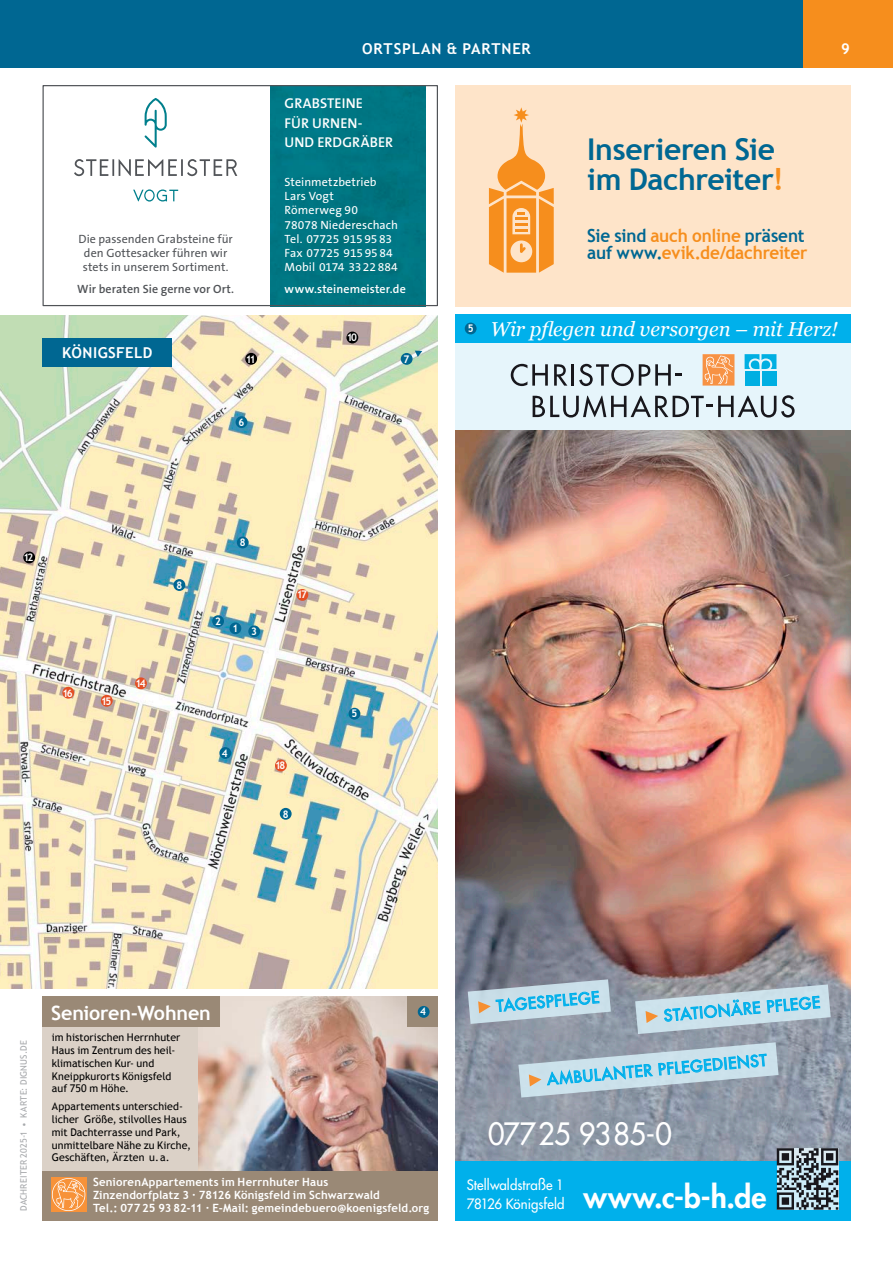
<style>
.page{position:relative;width:893px;height:1263px;background:#fff}
.page>*{position:absolute;margin:0;border:0;box-sizing:border-box;transform-origin:0 0}
.t1{font:700 30px/30px "Trebuchet MS";letter-spacing:-.01em;color:#006792}
.t2{font:30px "Futura";letter-spacing:-.015em;color:#fff;scale:.95 1}
.t3{font:italic 20.1px "Georgia";letter-spacing:-.005em;color:#fff}
.t4{font:700 19.65px "Trebuchet MS";letter-spacing:-.01em;color:#fff}
.t5{font:700 18px/17.2px "Trebuchet MS";letter-spacing:-.005em;color:#f68e1d;scale:.95 1}
.t6{font:15.45px "Futura";color:#00b0eb}
.t7{font:700 15px "Trebuchet MS";letter-spacing:.05em;color:#fff}
.t8{font:700 15px "Trebuchet MS";letter-spacing:.025em;color:#fff}
.t9{font:600 14.25px/19.5px "The Sans B6";letter-spacing:.005em;color:#fff}
.t10{font:13.95px/18.6px "Futura";color:#fff;scale:.95 1}
.t11{font:12.45px/15.3px "Calibri";color:#fff}
.t12{font:12px/14.2px "The Sans B5 Plain";letter-spacing:.01em;color:#fff}
.t13{font:12px/14.2px "The Sans";letter-spacing:.005em;color:#505357;text-align:center}
.t14{font:600 12px "The Sans B6";letter-spacing:.01em;color:#505357}
.t15{font:600 12px "The Sans B6";letter-spacing:.015em;color:#fff}
.t16{font:700 11.4px/12.9px "Trebuchet MS";letter-spacing:.015em;color:#fff}
.t17{font:10.65px/12.9px "Trebuchet MS";letter-spacing:.005em;color:#000}
.t18{font:700 10.5px "Trebuchet MS";letter-spacing:-.16em;color:#fff;scale:.95 1}
.t19{font:9px "Trebuchet MS";letter-spacing:.015em;color:#a7a9ac}
.s1{color:#f68e1d}
.s2{color:#006792}
.s3{font-weight:800;font-size:30px}
</style>
<div class="page">
<div style="left:0;top:0;width:893px;height:68px;background:#006792"></div>
<div style="left:804px;top:0;width:89px;height:68px;background:#f68e1d"></div>
<img style="left:1px;top:316px;width:437px;height:673px">
<img style="left:0;top:316px;width:1px;height:673px">
<div style="left:455px;top:315px;width:395px;height:862px;background:#e6f5fb"></div>
<img style="left:455px;top:431px;width:395px;height:730px">
<svg style="left:511px;top:364px;width:37px;height:22px"></svg>
<svg style="left:554px;top:364px;width:13px;height:22px"></svg>
<hr style="left:572px;top:364px;width:2px;height:22px;background:#18171c">
<svg style="left:579px;top:364px;width:103px;height:22px"></svg>
<svg style="left:533px;top:396px;width:179px;height:21px"></svg>
<svg style="left:718px;top:395px;width:77px;height:22px"></svg>
<div style="left:745px;top:371px;width:14px;height:15px;background:#00afe2"></div>
<svg style="left:745px;top:354px;width:31px;height:15px"></svg>
<div style="left:761px;top:371px;width:15px;height:15px;background:#00afe2"></div>
<svg style="left:703px;top:354px;width:31px;height:32px"></svg>
<div style="left:455px;top:315px;width:395px;height:28px;background:#00b0eb"></div>
<div style="left:455px;top:1161px;width:395px;height:59px;background:#00b0eb"></div>
<svg style="left:777px;top:1148px;width:61px;height:62px;background:#74828a"></svg>
<svg style="left:518px;top:1042px;width:260px;height:55px;background:#a2bfce"></svg>
<svg style="left:468px;top:979px;width:143px;height:45px;background:#a4c1cf"></svg>
<svg style="left:635px;top:984px;width:196px;height:50px;background:#a6c3d0"></svg>
<div style="left:43px;top:997px;width:395px;height:222px;background:#dbd1c7"></div>
<img style="left:199px;top:997px;width:239px;height:174px">
<div style="left:43px;top:1171px;width:395px;height:49px;background:#9a8976"></div>
<div style="left:43px;top:997px;width:177px;height:30px;background:#9a8976"></div>
<div style="left:408px;top:997px;width:30px;height:30px;background:#9a8976"></div>
<div style="left:51px;top:1177px;width:35px;height:35px;background:#f79239"></div>
<svg style="left:52px;top:1178px;width:33px;height:33px"></svg>
<div style="left:229px;top:622px;width:12px;height:12px;background:#006792;border-radius:50%"></div>
<div style="left:248px;top:625px;width:12px;height:12px;background:#006792;border-radius:50%"></div>
<div style="left:236px;top:416px;width:11px;height:12px;background:#006792;border-radius:50%"></div>
<div style="left:212px;top:615px;width:12px;height:12px;background:#006792;border-radius:50%"></div>
<div style="left:135px;top:677px;width:12px;height:12px;background:#e44f24;border-radius:50%"></div>
<div style="left:219px;top:747px;width:12px;height:12px;background:#006792;border-radius:50%"></div>
<div style="left:349px;top:708px;width:11px;height:12px;background:#006792;border-radius:50%"></div>
<div style="left:401px;top:353px;width:12px;height:12px;background:#006792;border-radius:50%"></div>
<div style="left:280px;top:808px;width:12px;height:12px;background:#006792;border-radius:50%"></div>
<div style="left:173px;top:579px;width:12px;height:12px;background:#006792;border-radius:50%"></div>
<div style="left:237px;top:537px;width:12px;height:11px;background:#006792;border-radius:50%"></div>
<div style="left:346px;top:332px;width:12px;height:11px;background:#000;border-radius:50%"></div>
<div style="left:245px;top:353px;width:12px;height:12px;background:#000;border-radius:50%"></div>
<div style="left:23px;top:551px;width:12px;height:12px;background:#000;border-radius:50%"></div>
<div style="left:101px;top:695px;width:12px;height:12px;background:#e44f24;border-radius:50%"></div>
<div style="left:275px;top:760px;width:12px;height:11px;background:#e44f24;border-radius:50%"></div>
<div style="left:62px;top:687px;width:12px;height:12px;background:#e44f24;border-radius:50%"></div>
<div style="left:296px;top:589px;width:12px;height:12px;background:#e44f24;border-radius:50%"></div>
<div style="left:465px;top:323px;width:12px;height:11px;background:#006792;border-radius:50%"></div>
<div style="left:418px;top:1006px;width:12px;height:12px;background:#006792;border-radius:50%"></div>
<div style="left:270px;top:87px;width:155px;height:217px;background:#007683"></div>
<svg style="left:74px;top:98px;width:164px;height:104px"></svg>
<div style="left:43px;top:85px;width:395px;height:221px;border:1px solid #505357"></div>
<svg style="left:415px;top:351px;width:7px;height:6px"></svg>
<div style="left:43px;top:338px;width:129px;height:28px;background:#006792"></div>
<div style="left:455px;top:85px;width:395px;height:221px;background:#fee4c9"></div>
<svg style="left:489px;top:107px;width:65px;height:166px"></svg>
<p class="t13" style="left:78px;top:232px;width:156px">Die passenden Grabsteine für den Gottesacker führen wir stets in unserem Sortiment.</p>
<p class="t14" style="left:77px;top:282px;width:158px">Wir beraten Sie gerne vor Ort.</p>
<h3 class="t8" style="left:62px;top:343px;width:92px">Königsfeld</h3>
<p class="t18" style="left:246px;top:352px;width:12px">11</p>
<p class="t18" style="left:238px;top:416px;width:8px">6</p>
<h3 class="t7" style="left:362px;top:39px;width:170px">ortsplan &amp; partner</h3>
<h3 class="t9" style="left:285px;top:94px;width:110px">GRABSTEINE<br>FÜR URNEN-<br>UND ERDGRÄBER</h3>
<p class="t12" style="left:285px;top:175px;width:115px">Steinmetzbetrieb<br>Lars Vogt<br>Römerweg 90<br>78078 Niedereschach<br>Tel. 07725 915 95 83<br>Fax 07725 915 95 84<br>Mobil 0174 33 22 884</p>
<p class="t15" style="left:285px;top:282px;width:123px">www.steinemeister.de</p>
<p class="t11" style="left:281px;top:198px;width:110px">Steinmetzbetrieb<br>Lars Vogt<br>Römerweg 90<br>78078 Niedereschach<br>Tel. 07725/9159583</p>
<h1 class="t1" style="left:587px;top:135px;width:198px">Inserieren Sie im Dachreiter<span class="s1">!</span></h1>
<h3 class="t5" style="left:587px;top:227px;width:233px"><span class="s2">Sie sind</span> auch online <span class="s2">präsent auf www.</span>evik.de/dachreiter</h3>
<h3 class="t7" style="left:841px;top:39px;width:10px">9</h3>
<p class="t18" style="left:347px;top:331px;width:12px">10</p>
<p class="t18" style="left:404px;top:352px;width:8px">7</p>
<p class="t18" style="left:468px;top:322px;width:8px">5</p>
<h2 class="t3" style="left:490px;top:314px;width:349px">Wir pflegen und versorgen – mit Herz!</h2>
<p class="t18" style="left:24px;top:551px;width:12px">12</p>
<p class="t18" style="left:176px;top:578px;width:8px">8</p>
<p class="t18" style="left:63px;top:686px;width:12px">16</p>
<p class="t18" style="left:101px;top:694px;width:12px">15</p>
<p class="t18" style="left:136px;top:677px;width:12px">14</p>
<p class="t18" style="left:240px;top:536px;width:8px">8</p>
<p class="t18" style="left:215px;top:615px;width:8px">2</p>
<p class="t18" style="left:232px;top:623px;width:27px">1 3</p>
<p class="t18" style="left:297px;top:588px;width:12px">17</p>
<p class="t18" style="left:222px;top:746px;width:8px">4</p>
<p class="t18" style="left:275px;top:759px;width:12px">18</p>
<p class="t18" style="left:283px;top:807px;width:8px">8</p>
<p class="t18" style="left:352px;top:707px;width:8px">5</p>
<p class="t19" style="left:18px;top:1211px;width:171px;rotate:-90deg">Dachreiter 2025-1 • Karte: DIGNUS.DE</p>
<h3 class="t4" style="left:51px;top:1001px;width:161px">Senioren-Wohnen</h3>
<p class="t18" style="left:420px;top:1005px;width:8px">4</p>
<p class="t17" style="left:52px;top:1031px;width:130px">im historischen Herrnhuter<br>Haus im Zentrum des heil&shy;klimatischen Kur- und<br>Kneippkurorts Königsfeld auf 750 m Höhe.</p>
<p class="t17" style="left:52px;top:1100px;width:141px">Appartements unterschied&shy;licher Größe, stilvolles Haus mit Dachterrasse und Park, unmittelbare Nähe zu Kirche,<br>Geschäften, Ärzten u. a.</p>
<p class="t16" style="left:93px;top:1175px;width:338px">SeniorenAppartements im Herrnhuter Haus<br>Zinzendorfplatz 3 · 78126 Königsfeld im Schwarzwald<br>Tel.: 077 25 93 82-11 · E-Mail: gemeindebuero@koenigsfeld.org</p>
<h3 class="t6" style="left:496px;top:996px;width:105px;rotate:-5deg">TAGESPFLEGE</h3>
<h3 class="t6" style="left:663px;top:1006px;width:158px;rotate:-5deg">STATIONÄRE PFLEGE</h3>
<h3 class="t6" style="left:546px;top:1069px;width:222px;rotate:-5deg">AMBULANTER PFLEGEDIENST</h3>
<h1 class="t2" style="left:488px;top:1114px;width:195px">07725 9385-0</h1>
<h3 class="t10" style="left:467px;top:1175px;width:317px">Stellwaldstraße 1<br>78126 Königsfeld <span class="s3">www.c-b-h.de</span></h3>
</div>
